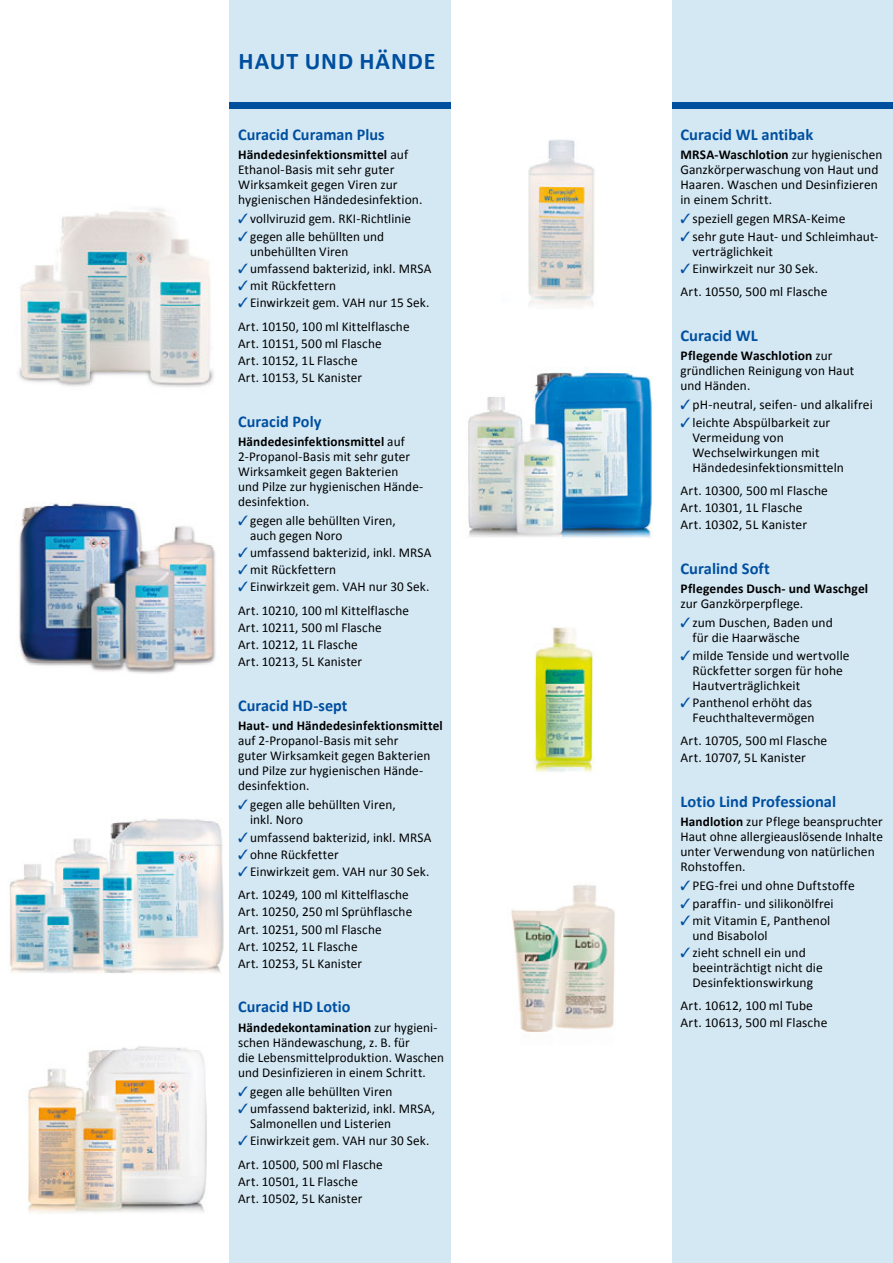
<style>
.page{position:relative;width:893px;height:1263px;background:#fff}
.page>*{position:absolute;margin:0;border:0;box-sizing:border-box;transform-origin:0 0}
.t1{font:700 24px "Calibri";letter-spacing:.04em;color:#004f9f}
.t2{font:700 16.5px "Calibri";color:#004f9f}
.t3{font:13.5px/15px "Calibri";letter-spacing:.005em;color:#000}
.t4{font:700 13.5px "Calibri";letter-spacing:.01em;color:#000}
.s1{font-weight:700}
.s2{color:#004f9f}
</style>
<div class="page">
<img style="left:18px;top:208px;width:196px;height:179px">
<img style="left:27px;top:1038px;width:203px;height:176px">
<img style="left:19px;top:503px;width:197px;height:171px">
<img style="left:528px;top:139px;width:67px;height:168px">
<img style="left:9px;top:808px;width:221px;height:167px">
<img style="left:468px;top:368px;width:185px;height:170px">
<img style="left:534px;top:627px;width:61px;height:146px">
<img style="left:511px;top:885px;width:104px;height:148px">
<div style="left:230px;top:0;width:221px;height:1263px;background:#d4e8f4"></div>
<div style="left:672px;top:0;width:221px;height:1263px;background:#d4e8f4"></div>
<div style="left:230px;top:102px;width:221px;height:6px;background:#004f9f"></div>
<div style="left:672px;top:102px;width:221px;height:6px;background:#004f9f"></div>
<h1 class="t1" style="left:239px;top:46px;width:198px">HAUT UND HäNDE</h1>
<p class="t2" style="left:238px;top:124px;width:148px">Curacid Curaman Plus</p>
<p class="t3" style="left:238px;top:147px;width:186px"><span class="s1">Händedesinfektionsmittel</span> auf<br>Ethanol-Basis mit sehr guter<br>Wirksamkeit gegen Viren zur hygienischen Händedesinfektion.</p>
<p class="t3" style="left:238px;top:212px;width:174px"><span class="s2">✓</span> vollviruzid gem. RKI-Richtlinie</p>
<p class="t3" style="left:250px;top:229px;width:136px;text-indent:-12px"><span class="s2">✓</span> gegen alle behüllten und unbehüllten Viren</p>
<p class="t3" style="left:238px;top:261px;width:195px"><span class="s2">✓</span> umfassend bakterizid, inkl. MRSA</p>
<p class="t3" style="left:238px;top:278px;width:100px"><span class="s2">✓</span> mit Rückfettern</p>
<p class="t3" style="left:238px;top:291px;width:193px;line-height:23.5px"><span class="s2">✓</span> Einwirkzeit gem. VAH nur 15 Sek.<br>Art. 10150, 100 ml Kittelflasche</p>
<p class="t3" style="left:238px;top:335px;width:145px;line-height:17.1px">Art. 10151, 500 ml Flasche<br>Art. 10152, 1L Flasche<br>Art. 10153, 5L Kanister</p>
<p class="t2" style="left:238px;top:410px;width:85px">Curacid Poly</p>
<p class="t3" style="left:238px;top:434px;width:187px"><span class="s1">Händedesinfektionsmittel</span> auf<br>2-Propanol-Basis mit sehr guter<br>Wirksamkeit gegen Bakterien<br>und Pilze zur hygienischen Hände&shy;desinfektion.</p>
<p class="t3" style="left:250px;top:513px;width:147px;text-indent:-12px"><span class="s2">✓</span> gegen alle behüllten Viren, auch gegen Noro</p>
<p class="t3" style="left:238px;top:545px;width:195px"><span class="s2">✓</span> umfassend bakterizid, inkl. MRSA</p>
<p class="t3" style="left:238px;top:562px;width:100px"><span class="s2">✓</span> mit Rückfettern</p>
<p class="t3" style="left:238px;top:575px;width:193px;line-height:23.5px"><span class="s2">✓</span> Einwirkzeit gem. VAH nur 30 Sek.<br>Art. 10210, 100 ml Kittelflasche</p>
<p class="t3" style="left:238px;top:619px;width:145px;line-height:17.1px">Art. 10211, 500 ml Flasche<br>Art. 10212, 1L Flasche<br>Art. 10213, 5L Kanister</p>
<p class="t2" style="left:238px;top:695px;width:111px">Curacid HD-sept</p>
<p class="t4" style="left:238px;top:717px;width:206px">Haut- und Händedesinfektionsmittel</p>
<p class="t3" style="left:238px;top:733px;width:194px">auf 2-Propanol-Basis mit sehr guter Wirksamkeit gegen Bakterien und Pilze zur hygienischen Hände&shy;desinfektion.</p>
<p class="t3" style="left:250px;top:797px;width:147px;text-indent:-12px"><span class="s2">✓</span> gegen alle behüllten Viren, inkl. Noro</p>
<p class="t3" style="left:238px;top:830px;width:195px"><span class="s2">✓</span> umfassend bakterizid, inkl. MRSA</p>
<p class="t3" style="left:238px;top:847px;width:102px"><span class="s2">✓</span> ohne Rückfetter</p>
<p class="t3" style="left:238px;top:860px;width:193px;line-height:23.5px"><span class="s2">✓</span> Einwirkzeit gem. VAH nur 30 Sek.<br>Art. 10249, 100 ml Kittelflasche</p>
<p class="t3" style="left:238px;top:903px;width:176px;line-height:17.1px">Art. 10250, 250 ml Sprühflasche<br>Art. 10251, 500 ml Flasche<br>Art. 10252, 1L Flasche<br>Art. 10253, 5L Kanister</p>
<p class="t2" style="left:238px;top:996px;width:114px">Curacid HD lotio</p>
<p class="t3" style="left:238px;top:1020px;width:207px"><span class="s1">Händedekontamination</span> zur hygieni&shy;schen Händewaschung, z. B. für<br>die Lebensmittelproduktion. Waschen und Desinfizieren in einem Schritt.</p>
<p class="t3" style="left:238px;top:1084px;width:156px"><span class="s2">✓</span> gegen alle behüllten Viren</p>
<p class="t3" style="left:250px;top:1101px;width:186px;text-indent:-12px"><span class="s2">✓</span> umfassend bakterizid, inkl. MRSA,<br>Salmonellen und Listerien</p>
<p class="t3" style="left:238px;top:1129px;width:193px;line-height:23.5px"><span class="s2">✓</span> Einwirkzeit gem. VAH nur 30 Sek.<br>Art. 10500, 500 ml Flasche</p>
<p class="t3" style="left:238px;top:1173px;width:126px;line-height:17.1px">Art. 10501, 1L Flasche<br>Art. 10502, 5L Kanister</p>
<p class="t2" style="left:680px;top:124px;width:134px">Curacid Wl antibak</p>
<p class="t3" style="left:680px;top:147px;width:203px"><span class="s1">MRSA-Waschlotion</span> zur hygienischen<br>Ganzkörperwaschung von Haut und<br>Haaren. Waschen und Desinfizieren in einem Schritt.</p>
<p class="t3" style="left:680px;top:212px;width:166px"><span class="s2">✓</span> speziell gegen MRSA-Keime</p>
<p class="t3" style="left:692px;top:229px;width:187px;text-indent:-12px"><span class="s2">✓</span> sehr gute Haut- und Schleimhaut&shy;verträglichkeit</p>
<p class="t3" style="left:680px;top:256px;width:149px;line-height:23.5px"><span class="s2">✓</span> Einwirkzeit nur 30 Sek.<br>Art. 10550, 500 ml Flasche</p>
<p class="t2" style="left:680px;top:325px;width:79px">Curacid Wl</p>
<p class="t3" style="left:680px;top:348px;width:175px"><span class="s1">Pflegende Waschlotion</span> zur gründlichen Reinigung von Haut und Händen.</p>
<p class="t3" style="left:680px;top:397px;width:194px"><span class="s2">✓</span> pH-neutral, seifen- und alkalifrei</p>
<p class="t3" style="left:692px;top:415px;width:153px;text-indent:-12px"><span class="s2">✓</span> leichte Abspülbarkeit zur<br>Vermeidung von<br>Wechselwirkungen mit<br>Händedesinfektionsmitteln</p>
<p class="t3" style="left:680px;top:482px;width:149px;line-height:17.1px">Art. 10300, 500 ml Flasche<br>Art. 10301, 1L Flasche<br>Art. 10302, 5L Kanister</p>
<p class="t2" style="left:680px;top:558px;width:91px">Curalind Soft</p>
<p class="t4" style="left:680px;top:580px;width:189px">Pflegendes Dusch- und Waschgel</p>
<p class="t3" style="left:680px;top:596px;width:124px">zur Ganzkörperpflege.</p>
<p class="t3" style="left:692px;top:615px;width:142px;text-indent:-12px"><span class="s2">✓</span> zum Duschen, Baden und für die Haarwäsche</p>
<p class="t3" style="left:692px;top:648px;width:159px;text-indent:-12px"><span class="s2">✓</span> milde Tenside und wertvolle<br>Rückfetter sorgen für hohe<br>Hautverträglichkeit</p>
<p class="t3" style="left:680px;top:695px;width:136px;text-align:right"><span class="s2">✓</span> Panthenol erhöht das<br>Feuchthaltevermögen</p>
<p class="t3" style="left:680px;top:732px;width:148px;line-height:17.1px">Art. 10705, 500 ml Flasche<br>Art. 10707, 5L Kanister</p>
<p class="t2" style="left:680px;top:791px;width:157px">lotio lind Professional</p>
<p class="t3" style="left:680px;top:814px;width:204px"><span class="s1">Handlotion</span> zur Pflege beanspruchter<br>Haut ohne allergieauslösende Inhalte unter Verwendung von natürlichen<br>Rohstoffen.</p>
<p class="t3" style="left:680px;top:878px;width:176px"><span class="s2">✓</span> PEG-frei und ohne Duftstoffe</p>
<p class="t3" style="left:680px;top:896px;width:155px"><span class="s2">✓</span> paraffin- und silikonölfrei</p>
<p class="t3" style="left:692px;top:913px;width:139px;text-indent:-12px"><span class="s2">✓</span> mit Vitamin E, Panthenol und Bisabolol</p>
<p class="t3" style="left:692px;top:945px;width:132px;text-indent:-12px"><span class="s2">✓</span> zieht schnell ein und beeinträchtigt nicht die<br>Desinfektionswirkung</p>
<p class="t3" style="left:680px;top:997px;width:148px;line-height:17.1px">Art. 10612, 100 ml Tube<br>Art. 10613, 500 ml Flasche</p>
</div>
